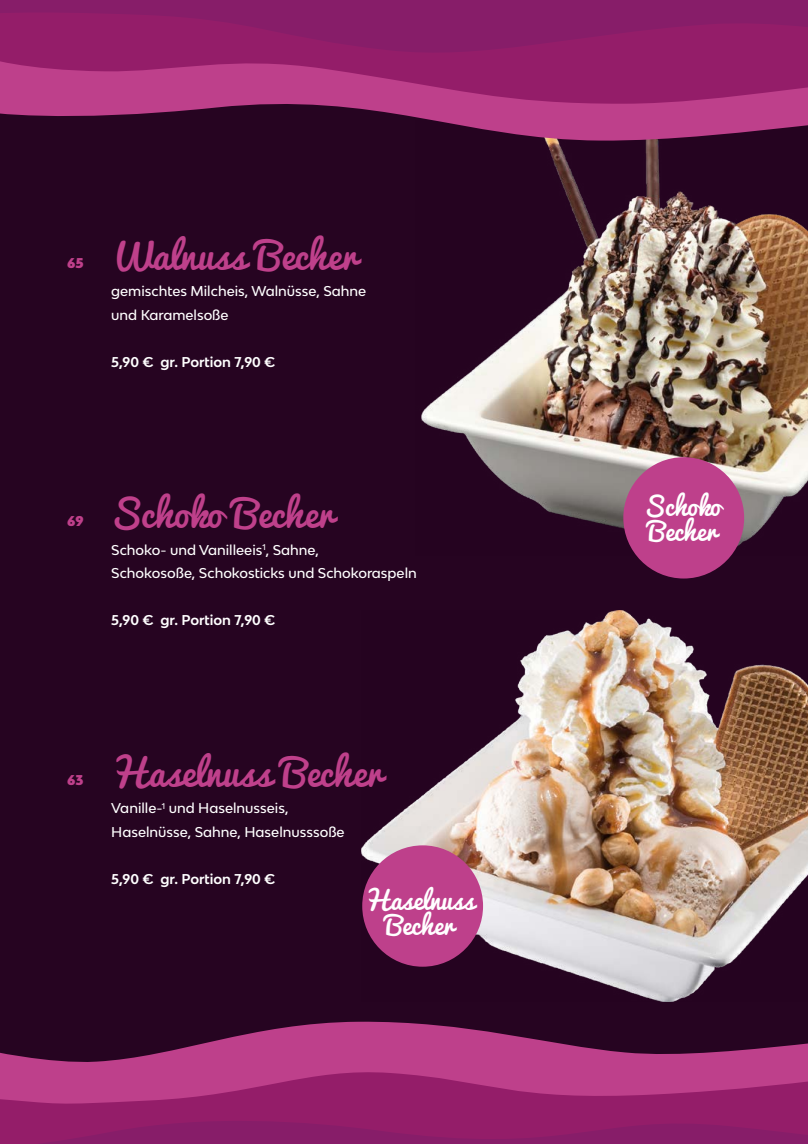
<style>
.page{position:relative;width:808px;height:1144px;background:#260421}
.page>*{position:absolute;margin:0;border:0;box-sizing:border-box;transform-origin:0 0}
.t1{font:36.9px "Pacifico";color:#bf408b}
.t2{font:25.2px/25.2px "Pacifico";color:#fff}
.t3{font:500 13.5px/23.5px "Bw Modelica SS01";color:#fff}
.t4{font:700 13.5px "Bw Modelica SS01";color:#fff}
.t5{font:900 13.5px "Bw Modelica SS01";color:#bf408b}
</style>
<div class="page">
<img style="left:421px;top:144px;width:387px;height:412px">
<img style="left:362px;top:610px;width:446px;height:391px">
<div style="left:623px;top:457px;width:121px;height:121px;background:#be408b;border-radius:50%"></div>
<div style="left:362px;top:845px;width:121px;height:122px;background:#be408b;border-radius:50%"></div>
<svg style="left:0;top:104px;width:808px;height:40px"></svg>
<svg style="left:0;top:61px;width:808px;height:43px;background:#a82e79"></svg>
<svg style="left:0;top:29px;width:808px;height:32px;background:#911d69"></svg>
<svg style="left:0;top:0;width:808px;height:29px;background:#891d69"></svg>
<svg style="left:0;top:1021px;width:808px;height:40px"></svg>
<svg style="left:0;top:1061px;width:808px;height:43px;background:#b0347f"></svg>
<svg style="left:0;top:1104px;width:808px;height:40px;background:#8f1d69"></svg>
<p class="t5" style="left:67px;top:254px;width:18px">65</p>
<h1 class="t1" style="left:110px;top:223px;width:248px">Walnuss Becher</h1>
<p class="t3" style="left:111px;top:279px;width:257px">gemischtes Milcheis, Walnüsse, Sahne und Karamelsoße</p>
<p class="t4" style="left:111px;top:353px;width:166px">5,90 € gr. Portion 7,90 €</p>
<p class="t5" style="left:67px;top:512px;width:18px">69</p>
<h1 class="t1" style="left:110px;top:481px;width:225px">Schoko Becher</h1>
<p class="t3" style="left:111px;top:538px;width:307px">Schoko- und Vanilleeis<sup>1</sup>, Sahne,<br>Schokosoße, Schokosticks und Schokoraspeln</p>
<p class="t4" style="left:111px;top:611px;width:166px">5,90 € gr. Portion 7,90 €</p>
<p class="t5" style="left:67px;top:771px;width:18px">63</p>
<h1 class="t1" style="left:110px;top:740px;width:274px">Haselnuss Becher</h1>
<p class="t3" style="left:111px;top:796px;width:235px">Vanille-<sup>1</sup> und Haselnusseis,<br>Haselnüsse, Sahne, Haselnusssoße</p>
<p class="t4" style="left:111px;top:870px;width:166px">5,90 € gr. Portion 7,90 €</p>
<h2 class="t2" style="left:364px;top:887px;width:111px;text-align:center">Haselnuss<br>Becher</h2>
<h2 class="t2" style="left:644px;top:493px;width:78px">Schoko<br>Becher</h2>
</div>
